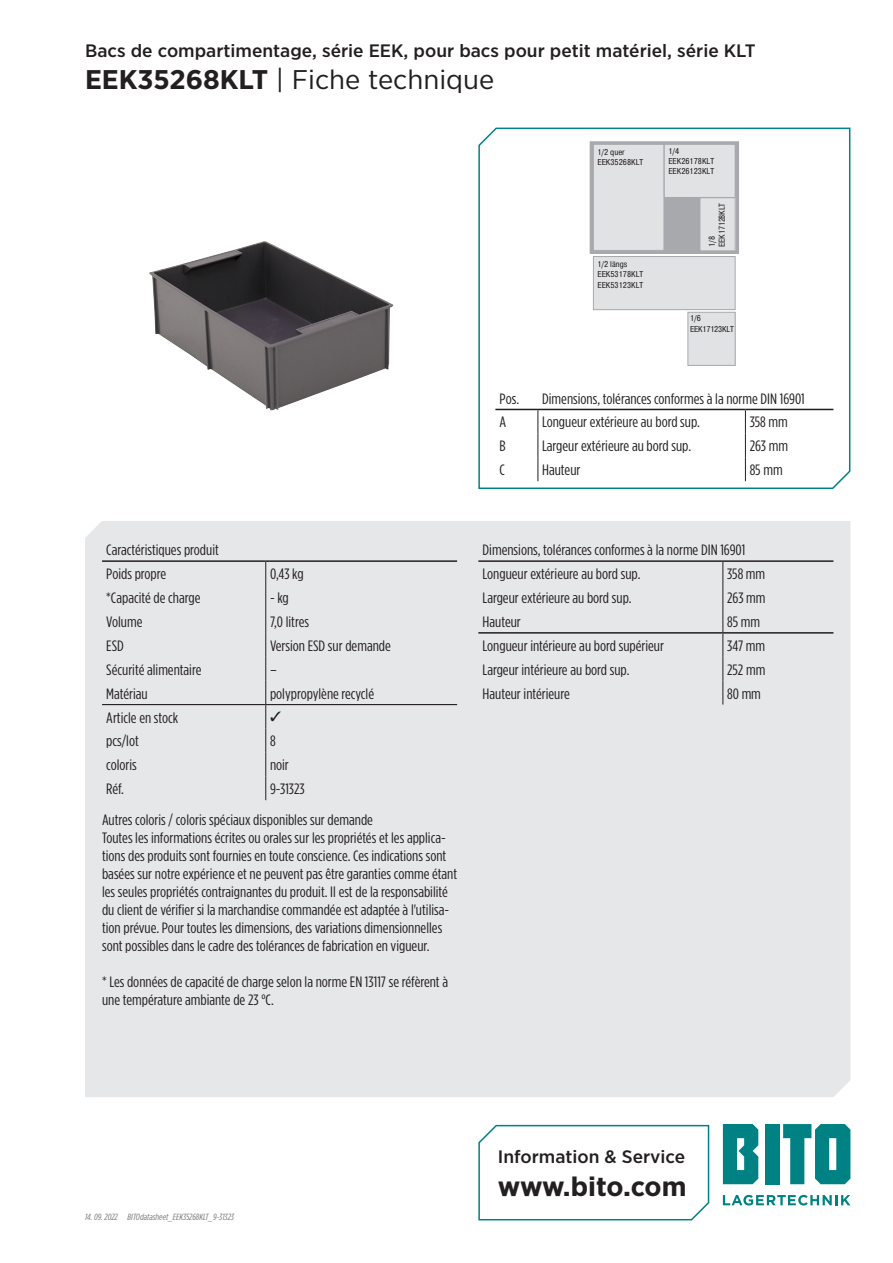
<style>
.page{position:relative;width:893px;height:1263px;background:#fff}
.page>*{position:absolute;margin:0;border:0;box-sizing:border-box;transform-origin:0 0}
.t1{font:27px "Gotham Narrow";color:#231f20;scale:1.1 1}
.t2{font:700 27px "Gotham Narrow";letter-spacing:-.015em;color:#231f20;scale:1.1 1}
.t3{font:500 18px "Gotham Narrow";color:#231f20;scale:1.1 1}
.t4{font:15px/18px "Gotham Condensed";color:#231f20;scale:1.1 1}
.t5{font:italic 9px "Gotham Condensed";color:#76787b;scale:1.1 1}
.t6{font:8.4px/10.2px "Bito Pragmatica Cond";color:#231f20}
.t7{font:8.4px/10.2px "Bito Pragmatica Cond";letter-spacing:-.025em;color:#231f20}
.s1{font-weight:700}
</style>
<div class="page">
<div style="left:85px;top:521px;width:765px;height:576px;background:#e6e7e9"></div>
<svg style="left:723px;top:1195px;width:127px;height:10px"></svg>
<div style="left:765px;top:1124px;width:15px;height:60px;background:#008183"></div>
<svg style="left:723px;top:1124px;width:35px;height:60px;background:#1e8f91"></svg>
<svg style="left:783px;top:1124px;width:67px;height:60px"></svg>
<svg style="left:478px;top:1124px;width:232px;height:97px"></svg>
<svg style="left:478px;top:127px;width:373px;height:362px"></svg>
<hr style="left:102px;top:560px;width:164px;height:2px;background:#231f20">
<hr style="left:266px;top:560px;width:191px;height:2px;background:#231f20">
<hr style="left:102px;top:704px;width:164px;height:1px;background:#231f20">
<hr style="left:266px;top:704px;width:191px;height:1px;background:#231f20">
<hr style="left:478px;top:560px;width:245px;height:2px;background:#231f20">
<hr style="left:723px;top:560px;width:110px;height:2px;background:#231f20">
<hr style="left:478px;top:632px;width:245px;height:2px;background:#231f20">
<hr style="left:723px;top:632px;width:110px;height:2px;background:#231f20">
<svg style="left:722px;top:562px;width:1px;height:143px"></svg>
<img style="left:149px;top:241px;width:245px;height:169px">
<div style="left:590px;top:142px;width:148px;height:111px;background:#a8a9ad"></div>
<div style="left:590px;top:141px;width:149px;height:113px;border:1px solid #a8a9ad"></div>
<div style="left:700px;top:198px;width:35px;height:53px;background:#e1e2e4"></div>
<div style="left:700px;top:198px;width:35px;height:53px;border:1px solid #a8a9ad"></div>
<div style="left:593px;top:144px;width:71px;height:106px;background:#e1e2e4"></div>
<div style="left:593px;top:144px;width:71px;height:107px;border:1px solid #a8a9ad"></div>
<div style="left:593px;top:257px;width:142px;height:53px;background:#e1e2e4"></div>
<div style="left:593px;top:256px;width:142px;height:54px;border:1px solid #a8a9ad"></div>
<div style="left:664px;top:144px;width:71px;height:53px;background:#e1e2e4"></div>
<div style="left:664px;top:144px;width:71px;height:54px;border:1px solid #a8a9ad"></div>
<div style="left:688px;top:312px;width:47px;height:53px;background:#e1e2e4"></div>
<div style="left:688px;top:312px;width:47px;height:54px;border:1px solid #a8a9ad"></div>
<hr style="left:495px;top:409px;width:43px;height:1px;background:#231f20">
<hr style="left:538px;top:409px;width:207px;height:1px;background:#231f20">
<hr style="left:745px;top:409px;width:88px;height:1px;background:#231f20">
<svg style="left:537px;top:410px;width:1px;height:71px"></svg>
<svg style="left:745px;top:410px;width:1px;height:71px"></svg>
<svg style="left:265px;top:562px;width:16px;height:238px;background:#d8d9db"></svg>
<p class="t3" style="left:85px;top:39px;width:611px">Bacs de compartimentage, série EEK, pour bacs pour petit matériel, série KLT</p>
<h1 class="t1" style="left:85px;top:63px;width:374px"><span class="s1">EEK35268KLT</span> | Fiche technique</h1>
<p class="t6" style="left:597px;top:147px;width:47px">1/2 quer<br>EEK35268KLT</p>
<p class="t6" style="left:597px;top:259px;width:47px">1/2 längs<br>EEK53178KLT<br>EEK53123KLT</p>
<p class="t6" style="left:668px;top:146px;width:47px">1/4<br>EEK26178KLT<br>EEK26123KLT</p>
<p class="t7" style="left:707px;top:247px;width:45px;rotate:-90deg">1/8<br>EEK17128KLT</p>
<p class="t7" style="left:690px;top:313px;width:45px">1/6<br>EEK17123KLT</p>
<p class="t4" style="left:500px;top:389px;width:19px">Pos.</p>
<p class="t4" style="left:542px;top:389px;width:240px">Dimensions, tolérances conformes à la norme DIN 16901</p>
<p class="t4" style="left:500px;top:413px;width:8px">A</p>
<p class="t4" style="left:542px;top:413px;width:145px">Longueur extérieure au bord sup.</p>
<p class="t4" style="left:750px;top:413px;width:36px">358 mm</p>
<p class="t4" style="left:500px;top:437px;width:7px">B</p>
<p class="t4" style="left:542px;top:437px;width:137px">Largeur extérieure au bord sup.</p>
<p class="t4" style="left:750px;top:437px;width:36px">263 mm</p>
<p class="t4" style="left:500px;top:461px;width:6px">C</p>
<p class="t4" style="left:542px;top:461px;width:36px">Hauteur</p>
<p class="t4" style="left:750px;top:461px;width:31px">85 mm</p>
<p class="t4" style="left:106px;top:538px;width:104px;line-height:23.9px">Caractéristiques produit<br>Poids propre</p>
<p class="t4" style="left:270px;top:565px;width:32px">0,43 kg</p>
<p class="t4" style="left:106px;top:589px;width:87px">*Capacité de charge</p>
<p class="t4" style="left:270px;top:589px;width:19px">- kg</p>
<p class="t4" style="left:106px;top:612px;width:34px">Volume</p>
<p class="t4" style="left:270px;top:612px;width:37px">7,0 litres</p>
<p class="t4" style="left:106px;top:636px;width:17px">ESD</p>
<p class="t4" style="left:270px;top:636px;width:111px">Version ESD sur demande</p>
<p class="t4" style="left:106px;top:660px;width:88px">Sécurité alimentaire</p>
<p class="t4" style="left:270px;top:660px;width:8px">–</p>
<p class="t4" style="left:106px;top:684px;width:39px">Matériau</p>
<p class="t4" style="left:270px;top:684px;width:96px">polypropylène recyclé</p>
<p class="t4" style="left:106px;top:708px;width:67px">Article en stock</p>
<p class="t4" style="left:106px;top:732px;width:31px">pcs/lot</p>
<p class="t4" style="left:270px;top:732px;width:7px">8</p>
<p class="t4" style="left:106px;top:756px;width:29px">coloris</p>
<p class="t4" style="left:270px;top:756px;width:19px">noir</p>
<p class="t4" style="left:106px;top:780px;width:18px">Réf.</p>
<p class="t4" style="left:270px;top:780px;width:33px">9-31323</p>
<p class="t4" style="left:102px;top:810px;width:324px">Autres coloris / coloris spéciaux disponibles sur demande<br>Toutes les informations écrites ou orales sur les propriétés et les applica&shy;tions des produits sont fournies en toute conscience. Ces indications sont basées sur notre expérience et ne peuvent pas être garanties comme étant les seules propriétés contraignantes du produit. Il est de la responsabilité du client de vérifier si la marchandise commandée est adaptée à l'utilisa&shy;tion prévue. Pour toutes les dimensions, des variations dimensionnelles sont possibles dans le cadre des tolérances de fabrication en vigueur.</p>
<p class="t4" style="left:102px;top:972px;width:316px">* Les données de capacité de charge selon la norme EN 13117 se réfèrent à une température ambiante de 23 °C.</p>
<p class="t4" style="left:483px;top:538px;width:240px;line-height:23.9px">Dimensions, tolérances conformes à la norme DIN 16901<br>Longueur extérieure au bord sup.</p>
<p class="t4" style="left:727px;top:565px;width:36px">358 mm</p>
<p class="t4" style="left:483px;top:589px;width:137px">Largeur extérieure au bord sup.</p>
<p class="t4" style="left:727px;top:589px;width:36px">263 mm</p>
<p class="t4" style="left:483px;top:612px;width:36px">Hauteur</p>
<p class="t4" style="left:727px;top:612px;width:31px">85 mm</p>
<p class="t4" style="left:483px;top:636px;width:166px">Longueur intérieure au bord supérieur</p>
<p class="t4" style="left:727px;top:636px;width:36px">347 mm</p>
<p class="t4" style="left:483px;top:660px;width:135px">Largeur intérieure au bord sup.</p>
<p class="t4" style="left:727px;top:660px;width:36px">252 mm</p>
<p class="t4" style="left:483px;top:684px;width:81px">Hauteur intérieure</p>
<p class="t4" style="left:727px;top:684px;width:32px">80 mm</p>
<p class="t5" style="left:85px;top:1212px;width:31px">14. 09. 2022</p>
<p class="t5" style="left:128px;top:1212px;width:98px">BITOdatasheet_EEK35268KLT_9-31323</p>
<p class="t3" style="left:498px;top:1145px;width:172px">Information &amp; Service</p>
<h1 class="t2" style="left:498px;top:1169px;width:173px">www.bito.com</h1>
</div>
